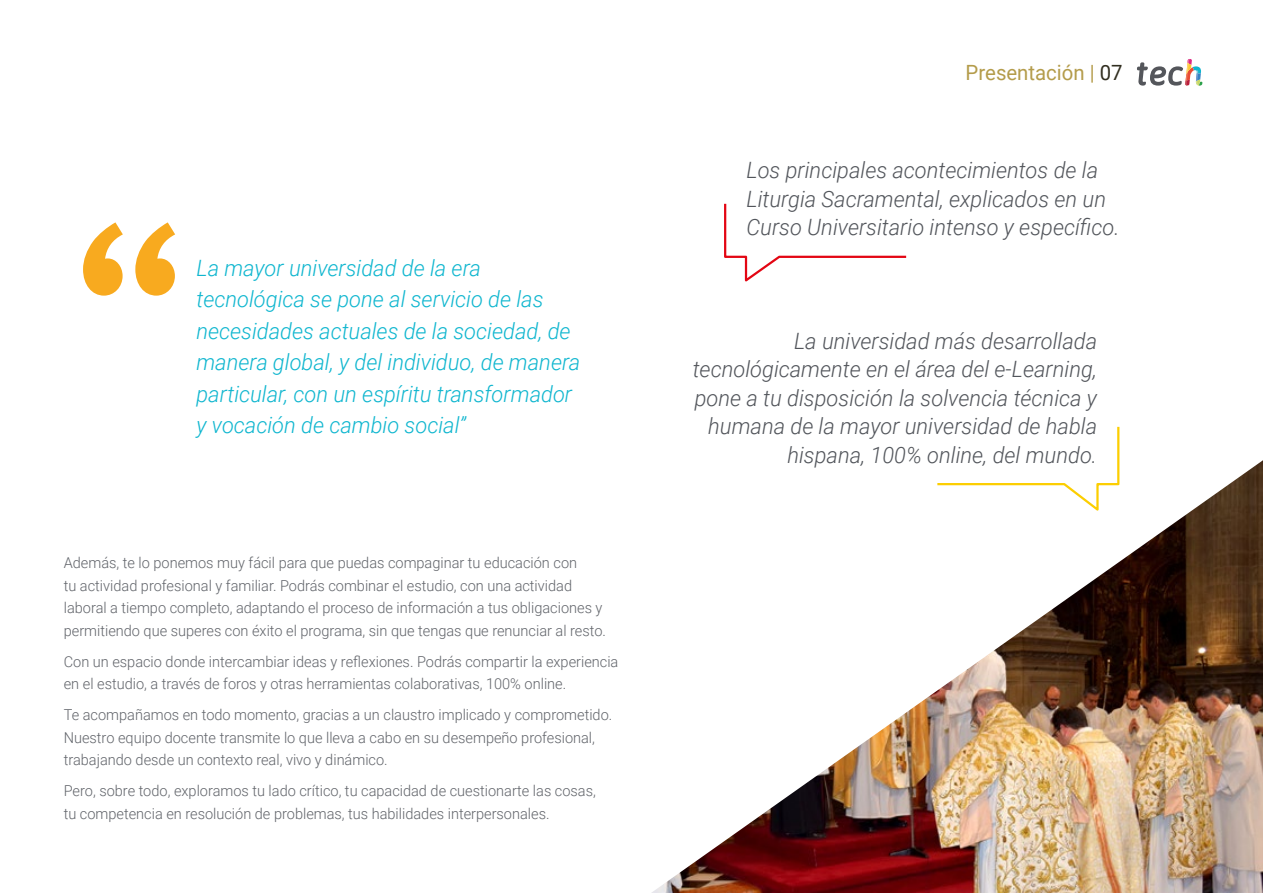
<style>
.page{position:relative;width:1263px;height:893px;background:#fff}
.page>*{position:absolute;margin:0;border:0;box-sizing:border-box;transform-origin:0 0}
.t1{font:italic 300 22.5px/28.5px "Roboto";color:#52555b;text-align:right}
.t2{font:italic 300 22.5px/31.5px "Roboto";color:#0fb6cf}
.t3{font:21px "Roboto";color:#b49c4b}
.t4{font:300 15px/22.5px "Roboto";color:#61646a}
.s1{color:#312e20}
</style>
<div class="page">
<svg style="left:83px;top:222px;width:92px;height:74px"></svg>
<img style="left:652px;top:460px;width:611px;height:433px">
<svg style="left:935px;top:426px;width:185px;height:88px"></svg>
<svg style="left:724px;top:203px;width:183px;height:79px"></svg>
<svg style="left:1137px;top:59px;width:65px;height:27px"></svg>
<h1 class="t2" style="left:196px;top:251px;width:385px">La mayor universidad de la era tecnológica se pone al servicio de las necesidades actuales de la sociedad, de manera global, y del individuo, de manera particular, con un espíritu transformador y vocación de cambio social”</h1>
<p class="t4" style="left:64px;top:551px;width:544px">Además, te lo ponemos muy fácil para que puedas compaginar tu educación con<br>tu actividad profesional y familiar. Podrás combinar el estudio, con una actividad laboral a tiempo completo, adaptando el proceso de información a tus obligaciones y permitiendo que superes con éxito el programa, sin que tengas que renunciar al resto.</p>
<p class="t4" style="left:64px;top:650px;width:556px">Con un espacio donde intercambiar ideas y reflexiones. Podrás compartir la experiencia en el estudio, a través de foros y otras herramientas colaborativas, 100% online.</p>
<p class="t4" style="left:64px;top:703px;width:550px">Te acompañamos en todo momento, gracias a un claustro implicado y comprometido.<br>Nuestro equipo docente transmite lo que lleva a cabo en su desempeño profesional, trabajando desde un contexto real, vivo y dinámico.</p>
<p class="t4" style="left:64px;top:779px;width:534px">Pero, sobre todo, exploramos tu lado crítico, tu capacidad de cuestionarte las cosas, tu competencia en resolución de problemas, tus habilidades interpersonales.</p>
<h2 class="t3" style="left:966px;top:57px;width:159px">Presentación | <span class="s1">07</span></h2>
<h1 class="t1" style="left:746px;top:155px;width:375px;text-align:left">Los principales acontecimientos de la<br>Liturgia Sacramental, explicados en un<br>Curso Universitario intenso y específico.</h1>
<h1 class="t1" style="left:693px;top:325px;width:406px">La universidad más desarrollada tecnológicamente en el área del e-Learning, pone a tu disposición la solvencia técnica y humana de la mayor universidad de habla hispana, 100% online, del mundo.</h1>
</div>
